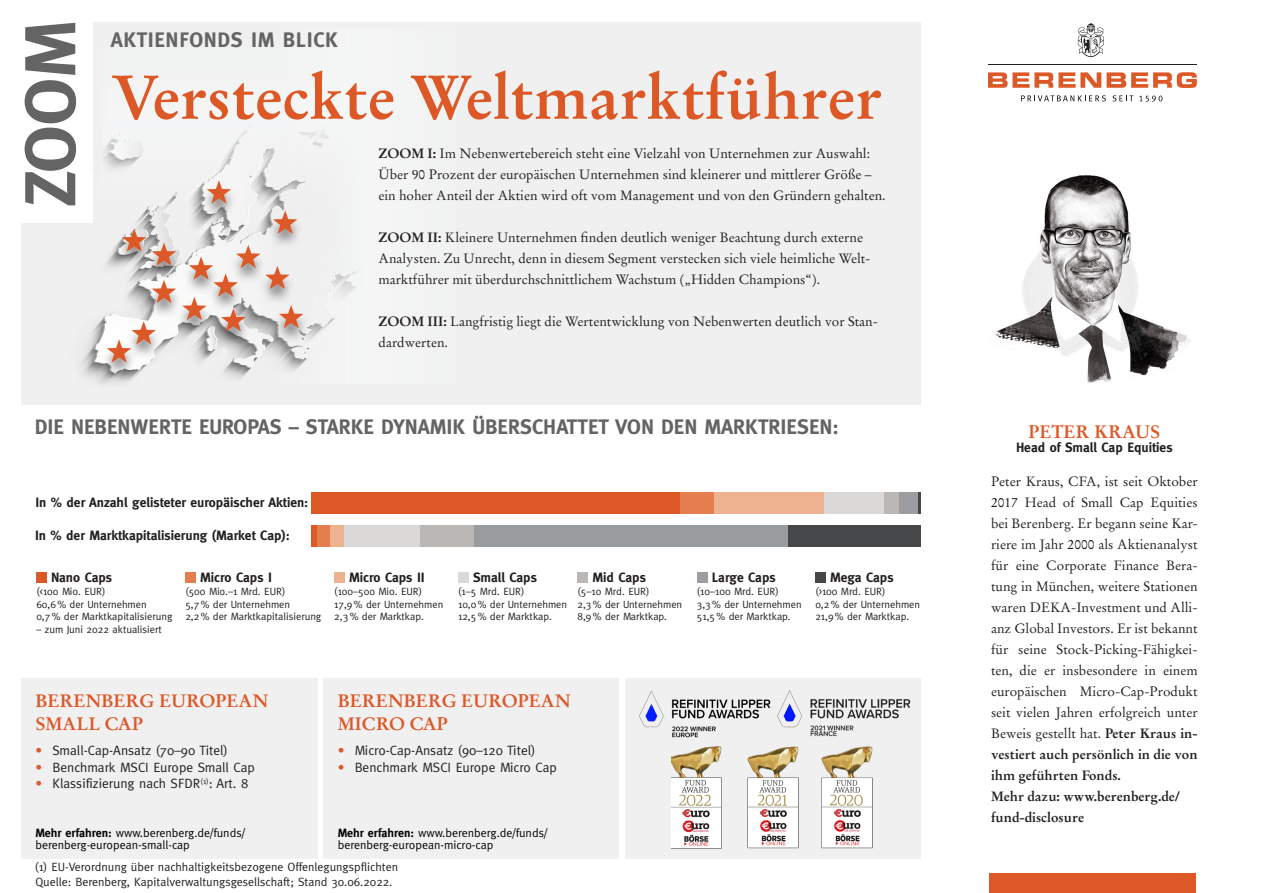
<style>
.page{position:relative;width:1263px;height:893px;background:#fff}
.page>*{position:absolute;margin:0;border:0;box-sizing:border-box;transform-origin:0 0}
.t1{font:700 72px "Meta";color:#646464}
.t2{font:700 61.5px "Stempel Garamond LT Pro";color:#dd5827}
.t3{font:700 21px "Meta";color:#646464}
.t4{font:700 21px "Meta";letter-spacing:.03em;color:#646464}
.Paragraph_Style_1{font:700 18px "Stempel Garamond LT Pro";color:#dd5827}
.t5{font:13.5px/21px "Stempel Garamond LT Pro";color:#231f20}
.t6{font:700 13.5px "Meta";color:#231f20}
.t7{font:13.5px "Meta";color:#231f20}
.t8{font:700 13.5px/21px "Stempel Garamond LT Pro";color:#231f20}
.Paragraph_Style_1-2{font:12px/12px "Meta";color:#040503}
.Paragraph_Style_1-3{font:12px "Meta";color:#231f20}
.t9{font:10.5px "Meta";color:#231f20}
.s1{font-weight:700}
.s2{color:#dd5827}
</style>
<div class="page">
<div style="left:21px;top:678px;width:297px;height:180px;background:#f0f0f0"></div>
<div style="left:324px;top:678px;width:295px;height:180px;background:#f0f0f0"></div>
<div style="left:625px;top:678px;width:296px;height:180px;background:#f0f0f0"></div>
<div style="left:21px;top:22px;width:900px;height:383px;background:#f0f0f0"></div>
<hr style="left:988px;top:64px;width:209px;height:1px;background:#231f20">
<svg style="left:988px;top:72px;width:209px;height:16px"></svg>
<svg style="left:1078px;top:23px;width:26px;height:34px"></svg>
<svg style="left:1021px;top:95px;width:85px;height:6px"></svg>
<svg style="left:1112px;top:95px;width:21px;height:6px"></svg>
<svg style="left:1139px;top:96px;width:23px;height:6px"></svg>
<div style="left:1px;top:11px;width:92px;height:212px;background:#fff"></div>
<img style="left:81px;top:237px;width:167px;height:148px">
<svg style="left:104px;top:131px;width:144px;height:106px"></svg>
<div style="left:989px;top:873px;width:207px;height:20px;background:#dd5827"></div>
<img style="left:995px;top:175px;width:195px;height:208px">
<div style="left:199px;top:181px;width:40px;height:39px;background:#231f20;opacity:.5"></div>
<svg style="left:207px;top:180px;width:24px;height:24px"></svg>
<div style="left:266px;top:212px;width:39px;height:38px;background:#231f20;opacity:.5"></div>
<svg style="left:273px;top:210px;width:24px;height:24px"></svg>
<div style="left:115px;top:229px;width:39px;height:39px;background:#231f20;opacity:.5"></div>
<svg style="left:122px;top:228px;width:24px;height:24px"></svg>
<div style="left:144px;top:244px;width:40px;height:38px;background:#231f20;opacity:.5"></div>
<svg style="left:152px;top:242px;width:24px;height:24px"></svg>
<div style="left:181px;top:258px;width:40px;height:38px;background:#fafafa"></div>
<div style="left:271px;top:306px;width:40px;height:38px;background:#231f20;opacity:.5"></div>
<div style="left:214px;top:309px;width:39px;height:39px;background:#231f20;opacity:.5"></div>
<div style="left:175px;top:298px;width:39px;height:38px;background:#231f20;opacity:.5"></div>
<svg style="left:182px;top:245px;width:121px;height:86px"></svg>
<div style="left:144px;top:281px;width:40px;height:38px;background:#231f20;opacity:.5"></div>
<svg style="left:152px;top:280px;width:24px;height:23px"></svg>
<div style="left:124px;top:322px;width:39px;height:39px;background:#231f20;opacity:.5"></div>
<div style="left:99px;top:340px;width:40px;height:39px;background:#231f20;opacity:.5"></div>
<svg style="left:107px;top:321px;width:49px;height:42px"></svg>
<div style="left:311px;top:492px;width:369px;height:22px;background:#dd5827"></div>
<div style="left:680px;top:492px;width:35px;height:22px;background:#e57e4e"></div>
<div style="left:715px;top:492px;width:109px;height:22px;background:#efb290"></div>
<div style="left:824px;top:492px;width:60px;height:22px;background:#dad9d8"></div>
<div style="left:884px;top:492px;width:15px;height:22px;background:#bab7b4"></div>
<div style="left:899px;top:492px;width:19px;height:22px;background:#9b9da0"></div>
<hr style="left:918px;top:492px;width:3px;height:22px;background:#464748">
<div style="left:787px;top:526px;width:134px;height:21px;background:#464748"></div>
<div style="left:474px;top:526px;width:313px;height:21px;background:#999c9e"></div>
<div style="left:344px;top:526px;width:76px;height:21px;background:#dad9d8"></div>
<div style="left:420px;top:526px;width:54px;height:21px;background:#bab7b4"></div>
<div style="left:330px;top:526px;width:14px;height:21px;background:#efb290"></div>
<div style="left:316px;top:526px;width:14px;height:21px;background:#e57e4e"></div>
<div style="left:311px;top:526px;width:5px;height:21px;background:#dd5827"></div>
<div style="left:334px;top:572px;width:11px;height:11px;background:#efb290"></div>
<div style="left:36px;top:572px;width:11px;height:11px;background:#dd5827"></div>
<div style="left:185px;top:572px;width:11px;height:11px;background:#e57e4e"></div>
<div style="left:458px;top:572px;width:11px;height:11px;background:#dad9d8"></div>
<div style="left:697px;top:572px;width:10px;height:11px;background:#9b9da0"></div>
<div style="left:815px;top:572px;width:11px;height:11px;background:#464748"></div>
<div style="left:577px;top:573px;width:11px;height:10px;background:#bab7b4"></div>
<img style="left:777px;top:690px;width:134px;height:47px">
<img style="left:671px;top:746px;width:51px;height:103px">
<img style="left:747px;top:746px;width:51px;height:103px">
<img style="left:821px;top:746px;width:52px;height:103px">
<img style="left:639px;top:691px;width:132px;height:47px">
<p class="t1" style="left:9px;top:207px;width:188px;rotate:-90deg">ZOOM</p>
<p class="t4" style="left:111px;top:28px;width:229px">AKTIENFONDS IM BLICK</p>
<p class="t2" style="left:111px;top:58px;width:773px">Versteckte Weltmarktführer</p>
<p class="t5" style="left:378px;top:143px;width:495px"><span class="s1">ZOOM I:</span> Im Nebenwertebereich steht eine Vielzahl von Unternehmen zur Auswahl:<br>Über 90 Prozent der europäischen Unternehmen sind kleinerer und mittlerer Größe –</p>
<p class="t5" style="left:378px;top:185px;width:509px">ein hoher Anteil der Aktien wird oft vom Management und von den Gründern gehalten.</p>
<p class="t5" style="left:378px;top:227px;width:486px"><span class="s1">ZOOM II:</span> Kleinere Unternehmen finden deutlich weniger Beachtung durch externe</p>
<p class="t5" style="left:378px;top:248px;width:493px">Analysten. Zu Unrecht, denn in diesem Segment verstecken sich viele heimliche Welt&shy;marktführer mit überdurchschnittlichem Wachstum („Hidden Champions“).</p>
<p class="t5" style="left:378px;top:311px;width:501px"><span class="s1">ZOOM III:</span> Langfristig liegt die Wertentwicklung von Nebenwerten deutlich vor Stan&shy;dardwerten.</p>
<p class="t3" style="left:35px;top:415px;width:806px">DIE NEBENWERTE EUROPAS – STARKE DYNAMIK ÜBERSCHATTET VON DEN MARKTRIESEN:</p>
<p class="t6" style="left:36px;top:494px;width:274px">In % der Anzahl gelisteter europäischer Aktien:</p>
<p class="t6" style="left:35px;top:528px;width:256px">In % der Marktkapitalisierung (Market Cap):</p>
<p class="t6" style="left:51px;top:570px;width:62px">Nano Caps</p>
<p class="t9" style="left:36px;top:585px;width:71px">(&lt;100 Mio. EUR)</p>
<p class="t9" style="left:36px;top:598px;width:112px">60,6% der Unternehmen</p>
<p class="t9" style="left:36px;top:610px;width:138px">0,7% der Marktkapitalisierung</p>
<p class="t9" style="left:36px;top:623px;width:127px">– zum Juni 2022 aktualisiert</p>
<p class="t6" style="left:200px;top:570px;width:73px">Micro Caps I</p>
<p class="t9" style="left:185px;top:585px;width:102px">(500 Mio.–1 Mrd. EUR)</p>
<p class="t9" style="left:185px;top:598px;width:106px">5,7% der Unternehmen</p>
<p class="t9" style="left:185px;top:610px;width:138px">2,2% der Marktkapitalisierung</p>
<p class="t6" style="left:349px;top:570px;width:77px">Micro Caps II</p>
<p class="t9" style="left:334px;top:585px;width:89px">(100–500 Mio. EUR)</p>
<p class="t9" style="left:334px;top:598px;width:111px">17,9% der Unternehmen</p>
<p class="t9" style="left:334px;top:610px;width:91px">2,3% der Marktkap.</p>
<p class="t6" style="left:473px;top:570px;width:66px">Small Caps</p>
<p class="t9" style="left:458px;top:585px;width:68px">(1–5 Mrd. EUR)</p>
<p class="t9" style="left:458px;top:598px;width:111px">10,0% der Unternehmen</p>
<p class="t9" style="left:458px;top:610px;width:95px">12,5% der Marktkap.</p>
<p class="t6" style="left:592px;top:570px;width:55px">Mid Caps</p>
<p class="t9" style="left:577px;top:585px;width:74px">(5–10 Mrd. EUR)</p>
<p class="t9" style="left:577px;top:598px;width:106px">2,3% der Unternehmen</p>
<p class="t9" style="left:577px;top:610px;width:91px">8,9% der Marktkap.</p>
<p class="t6" style="left:712px;top:570px;width:66px">Large Caps</p>
<p class="t9" style="left:697px;top:585px;width:83px">(10–100 Mrd. EUR)</p>
<p class="t9" style="left:697px;top:598px;width:106px">3,3% der Unternehmen</p>
<p class="t9" style="left:697px;top:610px;width:95px">51,5% der Marktkap.</p>
<p class="t6" style="left:830px;top:570px;width:65px">Mega Caps</p>
<p class="t9" style="left:815px;top:585px;width:72px">(&gt;100 Mrd. EUR)</p>
<p class="t9" style="left:815px;top:598px;width:106px">0,2% der Unternehmen</p>
<p class="t9" style="left:815px;top:610px;width:95px">21,9% der Marktkap.</p>
<p class="Paragraph_Style_1" style="left:35px;top:690px;width:235px">BERENBERG EUROPEAN</p>
<p class="Paragraph_Style_1" style="left:35px;top:712px;width:109px">SMALL CAP</p>
<p class="t7" style="left:35px;top:743px;width:194px"><span class="s2">•</span> Small-Cap-Ansatz (70–90 Titel)</p>
<p class="t7" style="left:35px;top:759px;width:221px"><span class="s2">•</span> Benchmark MSCI Europe Small Cap</p>
<p class="t7" style="left:35px;top:776px;width:214px"><span class="s2">•</span> Klassifizierung nach SFDR<sup>(1)</sup>: Art. 8</p>
<p class="Paragraph_Style_1" style="left:338px;top:689px;width:235px">BERENBERG EUROPEAN</p>
<p class="Paragraph_Style_1" style="left:338px;top:712px;width:111px">MICRO CAP</p>
<p class="t7" style="left:338px;top:743px;width:199px"><span class="s2">•</span> Micro-Cap-Ansatz (90–120 Titel)</p>
<p class="t7" style="left:338px;top:759px;width:221px"><span class="s2">•</span> Benchmark MSCI Europe Micro Cap</p>
<p class="Paragraph_Style_1-2" style="left:35px;top:827px;width:211px"><span class="s1">Mehr erfahren:</span> www.berenberg.de/funds/ berenberg-european-small-cap</p>
<p class="Paragraph_Style_1-2" style="left:338px;top:826px;width:211px"><span class="s1">Mehr erfahren:</span> www.berenberg.de/funds/ berenberg-european-micro-cap</p>
<p class="Paragraph_Style_1-3" style="left:35px;top:860px;width:365px">(1) EU-Verordnung über nachhaltigkeitsbezogene Offenlegungspflichten</p>
<p class="Paragraph_Style_1-3" style="left:35px;top:875px;width:358px">Quelle: Berenberg, Kapitalverwaltungsgesellschaft; Stand 30.06.2022.</p>
<p class="Paragraph_Style_1" style="left:1028px;top:420px;width:133px">PETER KRAUS</p>
<p class="t6" style="left:1016px;top:439px;width:158px">Head of Small Cap Equities</p>
<p class="t5" style="left:991px;top:471px;width:208px;text-align:justify">Peter Kraus, CFA, ist seit Oktober 2017 Head of Small Cap Equities bei Berenberg. Er begann seine Kar&shy;riere im Jahr 2000 als Aktienanalyst für eine Corporate Finance Bera&shy;tung in München, weitere Stationen waren DEKA-Investment und Alli&shy;anz Global Investors. Er ist bekannt für seine Stock-Picking-Fähigkei&shy;ten, die er insbesondere in einem europäischen Micro-Cap-Produkt seit vielen Jahren erfolgreich unter Beweis gestellt hat. <span class="s1">Peter Kraus in&shy;vestiert auch persönlich in die von ihm geführten Fonds.</span></p>
<p class="t8" style="left:991px;top:786px;width:191px">Mehr dazu: www.berenberg.de/ fund-disclosure</p>
</div>
